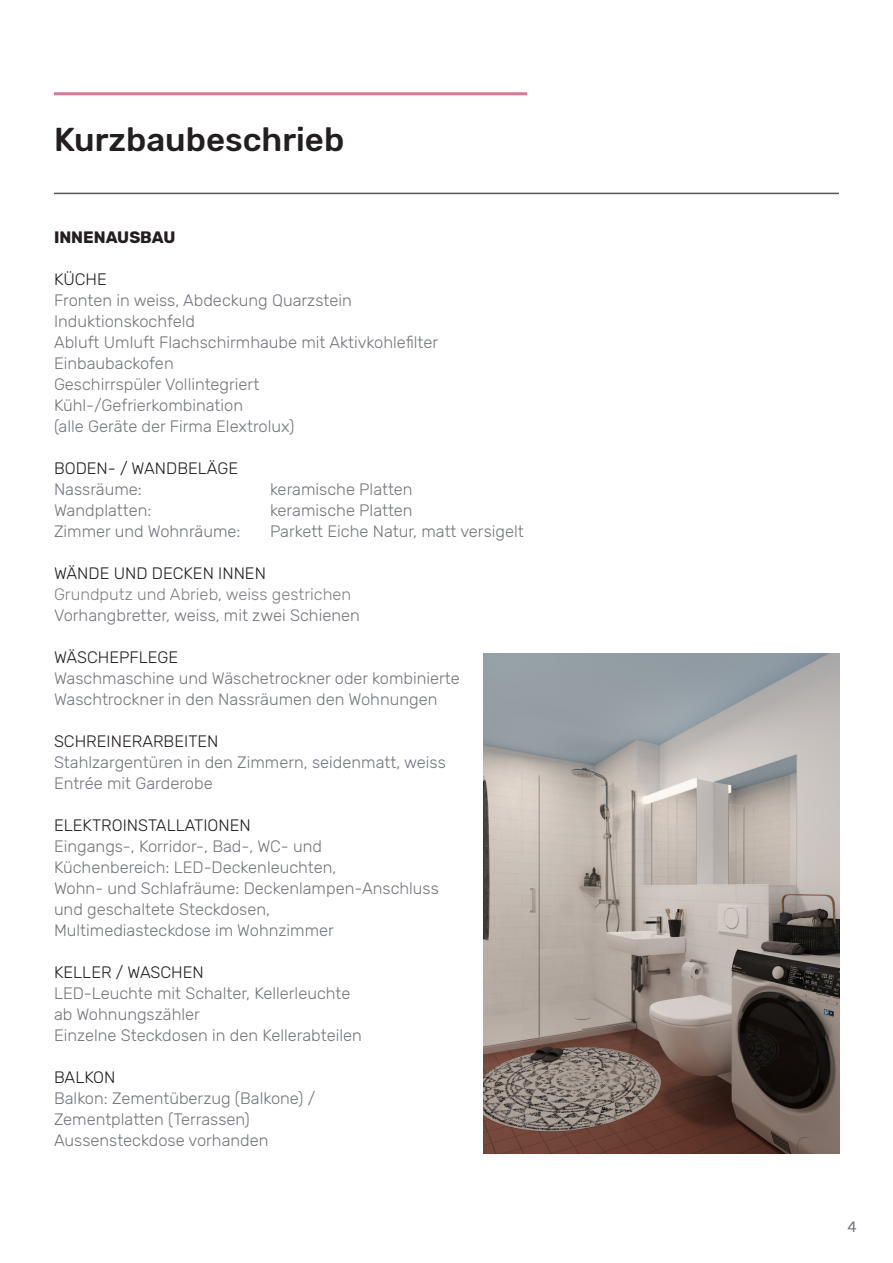
<style>
.page{position:relative;width:893px;height:1263px;background:#fff}
.page>*{position:absolute;margin:0;border:0;box-sizing:border-box;transform-origin:0 0}
.t1{font:500 33px "Rubik";color:#231f20}
.t2{font:300 16.5px/21px "Rubik";color:#73767d}
.t3{font:300 16.5px "Rubik";color:#231f20}
.t4{font:300 16.5px "Rubik";color:#808285}
.t5{font:700 16.5px "Rubik";color:#231f20}
.t6{font:15px "Rubik";color:#73767d}
</style>
<div class="page">
<hr style="left:54px;top:193px;width:785px;height:1px;background:#57585a">
<hr style="left:54px;top:92px;width:473px;height:3px;background:#d77994">
<img style="left:483px;top:653px;width:357px;height:500px">
<p class="t1" style="left:54px;top:121px;width:292px">Kurzbaubeschrieb</p>
<p class="t5" style="left:54px;top:228px;width:123px">INNENAUSBAU</p>
<p class="t3" style="left:54px;top:270px;width:54px">KÜCHE</p>
<p class="t2" style="left:54px;top:291px;width:299px">Fronten in weiss, Abdeckung Quarzstein</p>
<p class="t2" style="left:54px;top:312px;width:143px">Induktionskochfeld</p>
<p class="t2" style="left:54px;top:333px;width:386px">Abluft Umluft Flachschirmhaube mit Aktivkohlefilter</p>
<p class="t2" style="left:54px;top:354px;width:121px">Einbaubackofen</p>
<p class="t2" style="left:54px;top:375px;width:207px">Geschirrspüler Vollintegriert</p>
<p class="t2" style="left:54px;top:396px;width:191px">Kühl-/Gefrierkombination</p>
<p class="t2" style="left:54px;top:417px;width:242px">(alle Geräte der Firma Elextrolux)</p>
<p class="t3" style="left:54px;top:459px;width:186px">BODEN- / WANDBELÄGE</p>
<p class="t2" style="left:54px;top:480px;width:89px">Nassräume:</p>
<p class="t2" style="left:270px;top:480px;width:144px">keramische Platten</p>
<p class="t2" style="left:54px;top:501px;width:99px">Wandplatten:</p>
<p class="t2" style="left:270px;top:501px;width:144px">keramische Platten</p>
<p class="t2" style="left:54px;top:522px;width:188px">Zimmer und Wohnräume:</p>
<p class="t2" style="left:270px;top:522px;width:255px">Parkett Eiche Natur, matt versigelt</p>
<p class="t3" style="left:54px;top:564px;width:214px">WÄNDE UND DECKEN INNEN</p>
<p class="t4" style="left:54px;top:585px;width:299px">Grundputz und Abrieb, weiss gestrichen</p>
<p class="t2" style="left:54px;top:606px;width:307px">Vorhangbretter, weiss, mit zwei Schienen</p>
<p class="t3" style="left:54px;top:648px;width:126px">WÄSCHEPFLEGE</p>
<p class="t2" style="left:54px;top:669px;width:407px">Waschmaschine und Wäschetrockner oder kombinierte</p>
<p class="t2" style="left:54px;top:690px;width:385px">Waschtrockner in den Nassräumen den Wohnungen</p>
<p class="t3" style="left:54px;top:732px;width:166px">SCHREINERARBEITEN</p>
<p class="t2" style="left:54px;top:753px;width:393px">Stahlzargentüren in den Zimmern, seidenmatt, weiss</p>
<p class="t2" style="left:54px;top:774px;width:160px">Entrée mit Garderobe</p>
<p class="t3" style="left:54px;top:816px;width:198px">ELEKTROINSTALLATIONEN</p>
<p class="t2" style="left:54px;top:837px;width:269px">Eingangs-, Korridor-, Bad-, WC- und</p>
<p class="t2" style="left:54px;top:858px;width:386px">Küchenbereich: LED-Deckenleuchten,<br>Wohn- und Schlafräume: Deckenlampen-Anschluss</p>
<p class="t2" style="left:54px;top:900px;width:282px">und geschaltete Steckdosen,<br>Multimediasteckdose im Wohnzimmer</p>
<p class="t3" style="left:54px;top:963px;width:151px">KELLER / WASCHEN</p>
<p class="t2" style="left:54px;top:984px;width:298px">LED-Leuchte mit Schalter, Kellerleuchte</p>
<p class="t2" style="left:54px;top:1005px;width:147px">ab Wohnungszähler</p>
<p class="t2" style="left:54px;top:1026px;width:309px">Einzelne Steckdosen in den Kellerabteilen</p>
<p class="t3" style="left:54px;top:1068px;width:63px">BALKON</p>
<p class="t2" style="left:54px;top:1089px;width:263px">Balkon: Zementüberzug (Balkone) /</p>
<p class="t2" style="left:54px;top:1110px;width:197px">Zementplatten (Terrassen)</p>
<p class="t2" style="left:54px;top:1131px;width:216px">Aussensteckdose vorhanden</p>
<p class="t6" style="left:847px;top:1219px;width:11px">4</p>
</div>
